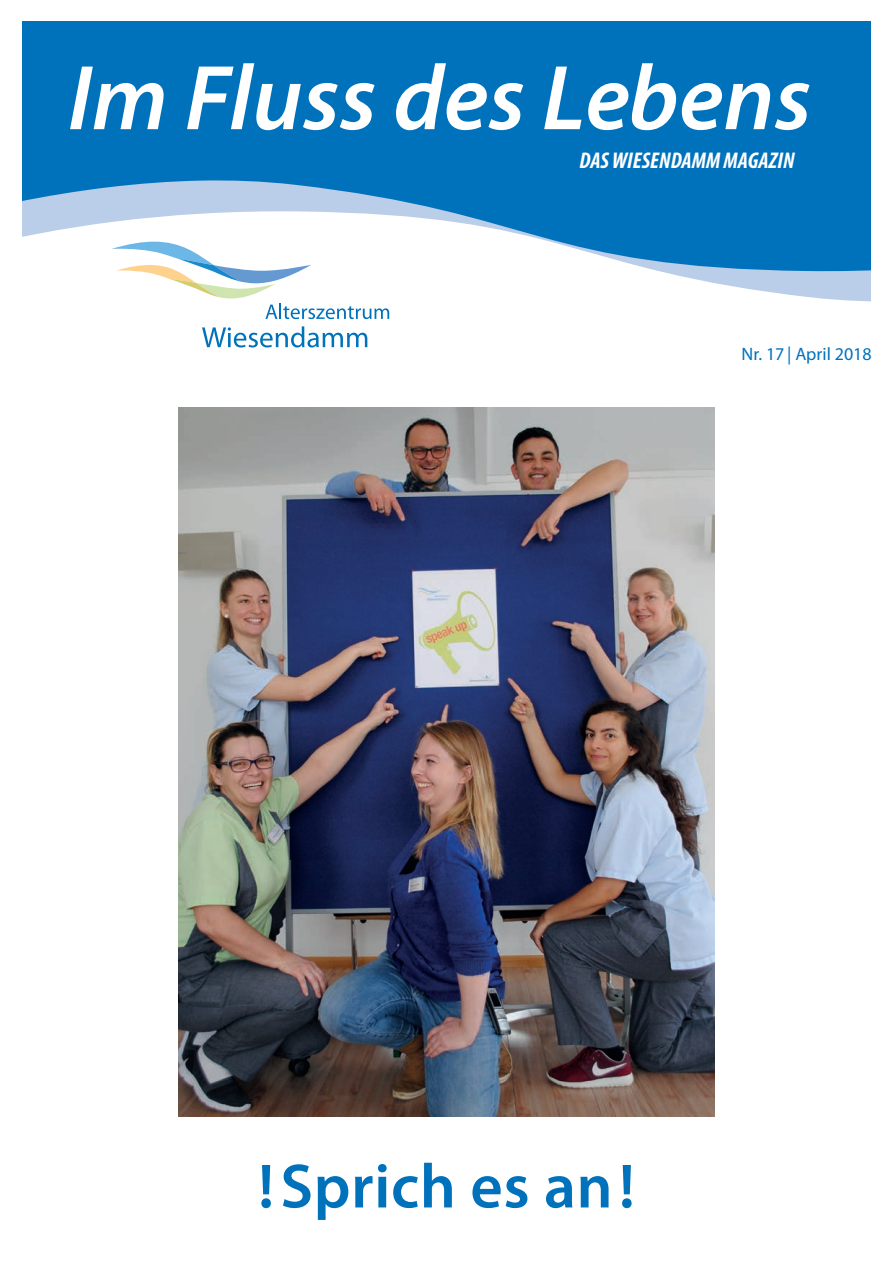
<style>
.page{position:relative;width:893px;height:1263px;background:#fff}
.page>*{position:absolute;margin:0;border:0;box-sizing:border-box;transform-origin:0 0}
.t1{font:italic 600 92.85px "Myriad Pro";color:#fff}
.t2{font:600 63px "Myriad Pro";letter-spacing:.01em;color:#0072bc}
.t3{font:italic 700 condensed 22.8px "Myriad Pro";color:#fff}
.t4{font:18px "Myriad Pro";color:#0072bc}
</style>
<div class="page">
<svg style="left:22px;top:169px;width:849px;height:35px;background:#2684c5"></svg>
<div style="left:0;top:21px;width:893px;height:148px;background:#0072bc"></div>
<div style="left:872px;top:0;width:21px;height:332px;background:#fff"></div>
<svg style="left:22px;top:204px;width:849px;height:142px"></svg>
<svg style="left:202px;top:326px;width:165px;height:21px"></svg>
<svg style="left:112px;top:242px;width:277px;height:77px"></svg>
<div style="left:0;top:0;width:21px;height:347px;background:#fff"></div>
<img style="left:179px;top:407px;width:535px;height:710px">
<h1 class="t1" style="left:68px;top:39px;width:745px">Im Fluss des Lebens</h1>
<p class="t3" style="left:580px;top:147px;width:217px">DAS WIESENDAMM MAGAZIN</p>
<p class="t4" style="left:741px;top:343px;width:132px">Nr. 17 | April 2018</p>
<h2 class="t2" style="left:258px;top:1146px;width:378px">!Sprich es an!</h2>
</div>
